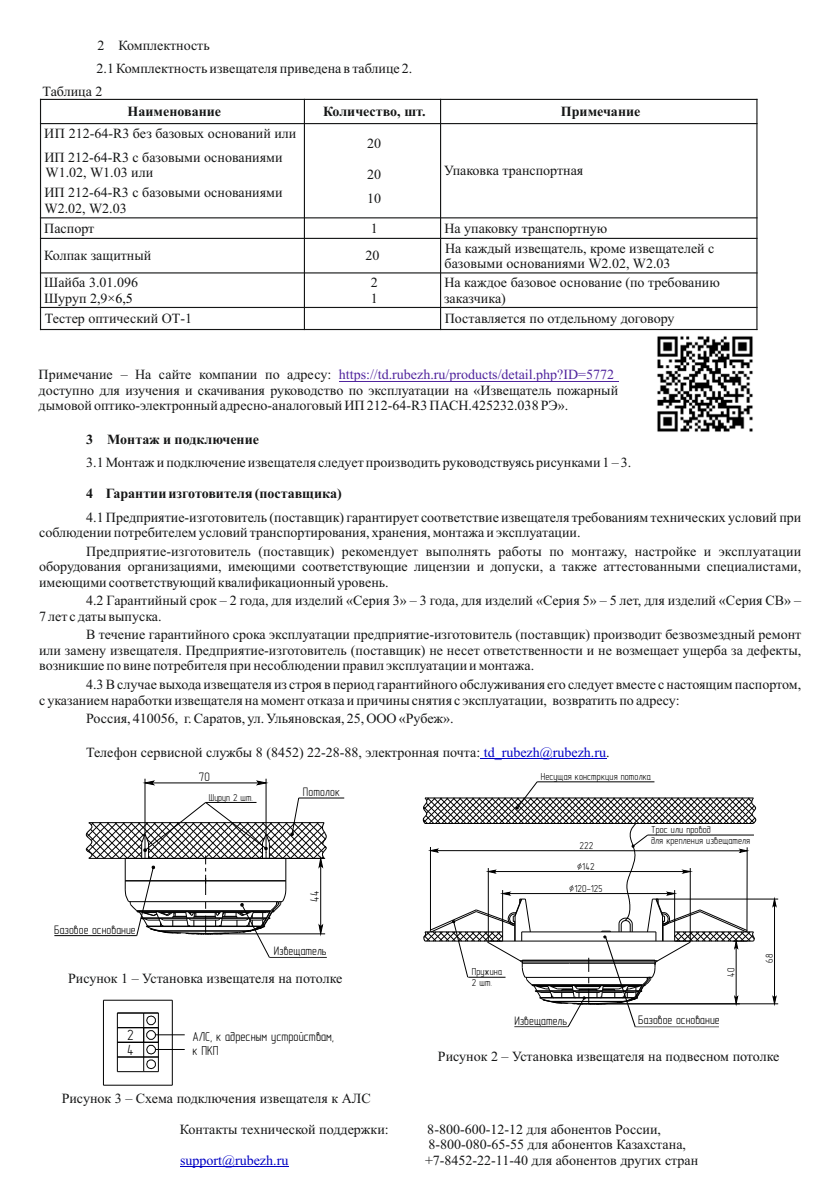
<style>
.page{position:relative;width:840px;height:1191px;background:#fff}
.page>*{position:absolute;margin:0;border:0;box-sizing:border-box;transform-origin:0 0}
.t1{font:14px/15.6px "Times New Roman";color:#151616}
.t2{font:700 14px "Times New Roman";color:#151616}
.t3{font:14px "Times New Roman";color:#0000c4}
.t4{font:13.2px "T FLEX Type A";color:#000}
.t5{font:11.6px "T FLEX Type A";color:#000}
.t6{font:10.8px "T FLEX Type A";color:#000}
.t7{font:9px/10.8px "T FLEX Type A";letter-spacing:.005em;color:#000}
.t8{font:8.8px "T FLEX Type A";letter-spacing:.005em;color:#000}
.s1{color:#000}
.s2{color:#50249d}
.s3{color:#0000c4}
</style>
<div class="page">
<hr style="left:483px;top:758px;width:37px;height:1px;background:#0000c4">
<hr style="left:520px;top:758px;width:32px;height:1px;background:#0000c4">
<hr style="left:552px;top:758px;width:54px;height:1px;background:#0000c4">
<hr style="left:339px;top:381px;width:279px;height:1px;background:#50249d">
<hr style="left:180px;top:1166px;width:108px;height:1px;background:#0000c4">
<hr style="left:152px;top:782px;width:107px;height:1px;background:#000">
<svg style="left:145px;top:781px;width:9px;height:4px"></svg>
<svg style="left:257px;top:781px;width:10px;height:4px"></svg>
<hr style="left:144px;top:778px;width:1px;height:56px;background:#000">
<hr style="left:265px;top:778px;width:1px;height:56px;background:#000">
<hr style="left:298px;top:797px;width:46px;height:1px;background:#000">
<hr style="left:269px;top:957px;width:57px;height:1px;background:#000">
<svg style="left:85px;top:798px;width:242px;height:159px"></svg>
<hr style="left:54px;top:935px;width:83px;height:1px;background:#000">
<hr style="left:773px;top:904px;width:1px;height:94px;background:#000">
<svg style="left:772px;top:899px;width:3px;height:7px"></svg>
<svg style="left:772px;top:996px;width:3px;height:7px"></svg>
<hr style="left:655px;top:898px;width:122px;height:1px;background:#000">
<hr style="left:588px;top:1003px;width:189px;height:1px;background:#000">
<hr style="left:103px;top:999px;width:69px;height:1px;background:#000">
<hr style="left:155px;top:1034px;width:30px;height:1px;background:#000">
<svg style="left:117px;top:1012px;width:42px;height:60px"></svg>
<hr style="left:155px;top:1049px;width:30px;height:1px;background:#000">
<hr style="left:172px;top:1000px;width:1px;height:85px;background:#000">
<hr style="left:103px;top:1084px;width:69px;height:1px;background:#000">
<hr style="left:103px;top:1000px;width:1px;height:85px;background:#000">
<img style="left:646px;top:325px;width:112px;height:107px">
<hr style="left:40px;top:99px;width:1px;height:231px;background:#151616">
<hr style="left:304px;top:99px;width:1px;height:231px;background:#151616">
<hr style="left:440px;top:99px;width:1px;height:231px;background:#151616">
<hr style="left:756px;top:99px;width:1px;height:231px;background:#151616">
<hr style="left:40px;top:329px;width:717px;height:1px;background:#151616">
<hr style="left:40px;top:307px;width:717px;height:1px;background:#151616">
<hr style="left:40px;top:272px;width:717px;height:1px;background:#151616">
<hr style="left:40px;top:238px;width:717px;height:1px;background:#151616">
<hr style="left:40px;top:217px;width:717px;height:1px;background:#151616">
<hr style="left:40px;top:123px;width:717px;height:1px;background:#151616">
<hr style="left:40px;top:99px;width:717px;height:1px;background:#151616">
<svg style="left:422px;top:781px;width:333px;height:246px"></svg>
<p class="t1" style="left:96px;top:35px;width:317px;line-height:23.2px">2 Комплектность<br>2.1 Комплектность извещателя приведена в таблице 2.</p>
<p class="t1" style="left:43px;top:85px;width:61px">Таблица 2</p>
<p class="t2" style="left:127px;top:107px;width:95px">Наименование</p>
<p class="t2" style="left:323px;top:107px;width:104px">Количество, шт.</p>
<p class="t2" style="left:560px;top:107px;width:81px">Примечание</p>
<p class="t1" style="left:44px;top:123px;width:253px;line-height:23.2px">ИП 212-64-R3 без базовых оснований или<br>ИП 212-64-R3 с базовыми основаниями</p>
<p class="t1" style="left:44px;top:164px;width:239px;line-height:20.2px">W1.02, W1.03 или<br>ИП 212-64-R3 с базовыми основаниями</p>
<p class="t1" style="left:44px;top:201px;width:84px">W2.02, W2.03</p>
<p class="t1" style="left:367px;top:137px;width:15px">20</p>
<p class="t1" style="left:367px;top:164px;width:15px;line-height:23.2px">20<br>10</p>
<p class="t1" style="left:444px;top:164px;width:141px">Упаковка транспортная</p>
<p class="t1" style="left:44px;top:222px;width:51px">Паспорт</p>
<p class="t1" style="left:370px;top:222px;width:8px">1</p>
<p class="t1" style="left:444px;top:222px;width:164px">На упаковку транспортную</p>
<p class="t1" style="left:44px;top:249px;width:108px">Колпак защитный</p>
<p class="t1" style="left:365px;top:249px;width:15px">20</p>
<p class="t1" style="left:444px;top:241px;width:271px">На каждый извещатель, кроме извещателей с базовыми основаниями W2.02, W2.03</p>
<p class="t1" style="left:44px;top:276px;width:95px">Шайба 3.01.096<br>Шуруп 2,9<span class="s1">×6,5</span></p>
<p class="t1" style="left:370px;top:276px;width:8px">2<br>1</p>
<p class="t1" style="left:444px;top:276px;width:277px">На каждое базовое основание (по требованию заказчика)</p>
<p class="t1" style="left:45px;top:312px;width:149px">Тестер оптический ОТ-1</p>
<p class="t1" style="left:444px;top:312px;width:231px">Поставляется по отдельному договору</p>
<p class="t1" style="left:39px;top:368px;width:580px">Примечание – На сайте компании по адресу: <span class="s2">https://td.rubezh.ru/products/detail.php?ID=5772 </span>доступно для изучения и скачивания руководство по эксплуатации на «Извещатель пожарный дымовой оптико-электронный адресно-аналоговый ИП 212-64-R3 ПАСН.425232.038 РЭ».</p>
<p class="t2" style="left:86px;top:434px;width:174px">3 Монтаж и подключение</p>
<p class="t1" style="left:86px;top:456px;width:546px">3.1 Монтаж и подключение извещателя следует производить руководствуясь рисунками 1 – 3.</p>
<p class="t2" style="left:86px;top:489px;width:257px">4 Гарантии изготовителя (поставщика)</p>
<p class="t1" style="left:39px;top:510px;width:763px;text-indent:47px">4.1 Предприятие-изготовитель (поставщик) гарантирует соответствие извещателя требованиям технических условий при соблюдении потребителем условий транспортирования, хранения, монтажа и эксплуатации.</p>
<p class="t1" style="left:39px;top:544px;width:763px;text-align:justify;text-indent:47px">Предприятие-изготовитель (поставщик) рекомендует выполнять работы по монтажу, настройке и эксплуатации оборудования организациями, имеющими соответствующие лицензии и допуски, а также аттестованными специалистами, имеющими соответствующий квалификационный уровень.</p>
<p class="t1" style="left:39px;top:594px;width:763px;text-indent:47px">4.2 Гарантийный срок – 2 года, для изделий «Серия 3» – 3 года, для изделий «Серия 5» – 5 лет, для изделий «Серия СВ» –<br>7 лет с даты выпуска.</p>
<p class="t1" style="left:39px;top:628px;width:763px;text-align:justify;text-indent:47px">В течение гарантийного срока эксплуатации предприятие-изготовитель (поставщик) производит безвозмездный ремонт или замену извещателя. Предприятие-изготовитель (поставщик) не несет ответственности и не возмещает ущерба за дефекты, возникшие по вине потребителя при несоблюдении правил эксплуатации и монтажа.</p>
<p class="t1" style="left:39px;top:678px;width:763px;text-indent:47px">4.3 В случае выхода извещателя из строя в период гарантийного обслуживания его следует вместе с настоящим паспортом, с указанием наработки извещателя на момент отказа и причины снятия с эксплуатации, возвратить по адресу:</p>
<p class="t1" style="left:86px;top:712px;width:369px">Россия, 410056, г. Саратов, ул. Ульяновская, 25, ООО «Рубеж».</p>
<p class="t1" style="left:86px;top:746px;width:524px">Телефон сервисной службы 8 (8452) 22-28-88, электронная почта: <span class="s3">td_rubezh@rubezh.ru</span>.</p>
<p class="t6" style="left:54px;top:923px;width:83px">Базовое основание</p>
<p class="t6" style="left:199px;top:770px;width:12px">70</p>
<p class="t8" style="left:209px;top:792px;width:45px">Шуруп 2 шт.</p>
<p class="t6" style="left:303px;top:785px;width:39px">Потолок</p>
<p class="t6" style="left:308px;top:901px;width:12px;rotate:-90deg">44</p>
<p class="t6" style="left:274px;top:944px;width:54px">Извещатель</p>
<p class="t1" style="left:68px;top:972px;width:276px">Рисунок 1 – Установка извещателя на потолке</p>
<p class="t4" style="left:127px;top:1026px;width:8px">2</p>
<p class="t5" style="left:192px;top:1029px;width:143px">АЛС, к адресным устройствам,</p>
<p class="t4" style="left:127px;top:1041px;width:8px">4</p>
<p class="t5" style="left:192px;top:1043px;width:28px">к ПКП</p>
<p class="t1" style="left:62px;top:1092px;width:310px">Рисунок 3 – Схема подключения извещателя к АЛС</p>
<p class="t7" style="left:540px;top:771px;width:111px">Несущая констркция потолка</p>
<p class="t7" style="left:582px;top:861px;width:14px">142</p>
<p class="t7" style="left:574px;top:883px;width:30px">120-125</p>
<p class="t7" style="left:650px;top:824px;width:100px">Трос или провод<br>для крепления извещателя</p>
<p class="t7" style="left:471px;top:966px;width:32px">Пружина<br>2 шт.</p>
<p class="t7" style="left:725px;top:977px;width:11px;rotate:-90deg">40</p>
<p class="t6" style="left:514px;top:1013px;width:54px">Извещатель</p>
<p class="t6" style="left:638px;top:1013px;width:83px">Базовое основание</p>
<p class="t7" style="left:763px;top:962px;width:11px;rotate:-90deg">68</p>
<p class="t1" style="left:437px;top:1049px;width:343px">Рисунок 2 – Установка извещателя на подвесном потолке</p>
<p class="t1" style="left:180px;top:1122px;width:210px">Контакты технической поддержки:</p>
<p class="t1" style="left:427px;top:1122px;width:260px">8-800-600-12-12 для абонентов России,<br>8-800-080-65-55 для абонентов Казахстана,</p>
<p class="t3" style="left:180px;top:1155px;width:110px">support@rubezh.ru</p>
<p class="t1" style="left:425px;top:1153px;width:275px">+7-8452-22-11-40 для абонентов других стран</p>
</div>
